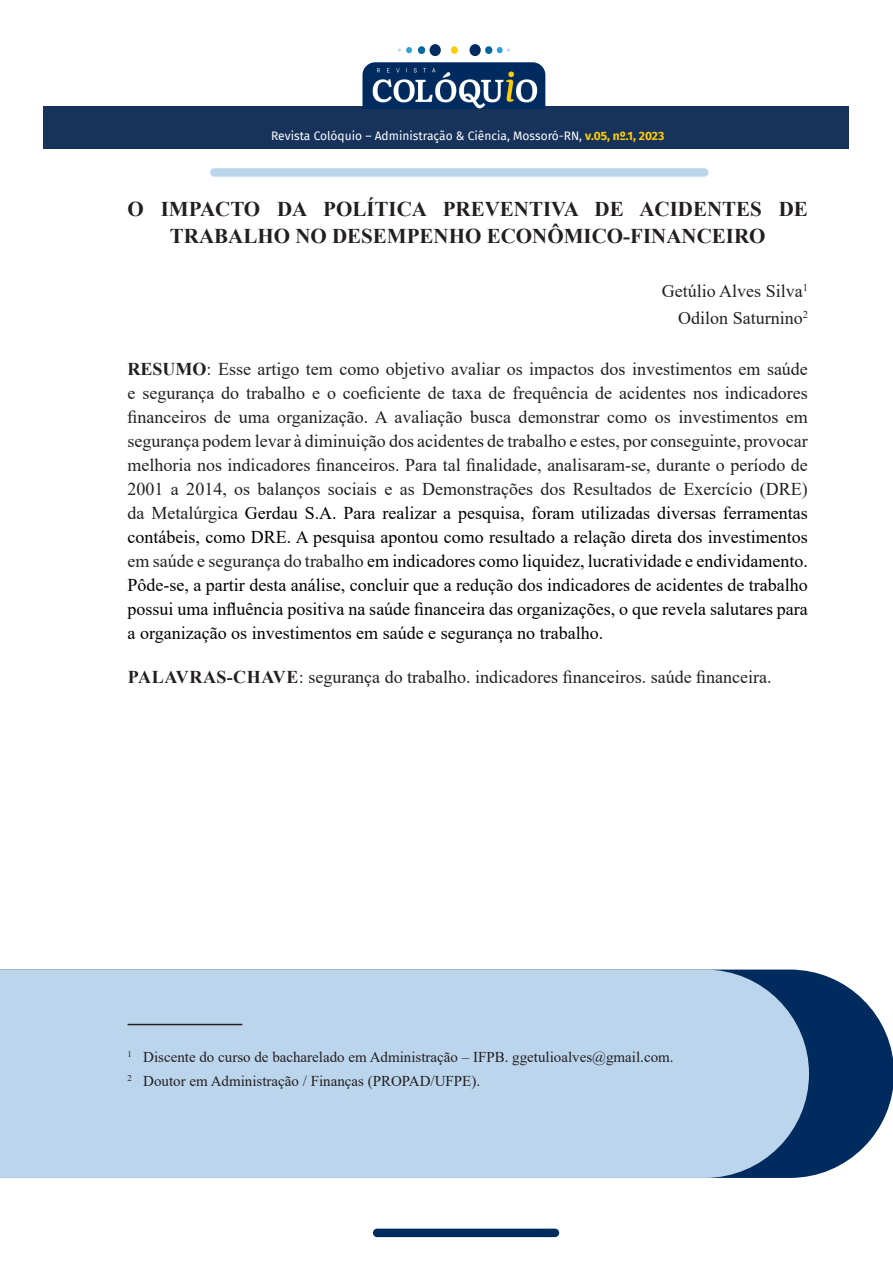
<style>
.page{position:relative;width:893px;height:1263px;background:#fff}
.page>*{position:absolute;margin:0;border:0;box-sizing:border-box;transform-origin:0 0}
.titulos{font:700 21px/27px "Times New Roman";color:#231f20;text-align:center}
.resumo{font:18px/24px "Times New Roman";color:#231f20;text-align:justify}
.palavras_chaves{font:18px "Times New Roman";color:#231f20}
.autores{font:18px "Times New Roman";color:#231f20}
.palavras_chaves-2{font:15px "Times New Roman";color:#231f20}
.t1{font:12px "Fira Sans";color:#fff}
.s1{font-weight:700;color:#ffcc03}
.s2{font-weight:700}
.s3{color:#000}
</style>
<div class="page">
<div style="left:44px;top:106px;width:805px;height:42px;background:#17335c"></div>
<img style="left:362px;top:62px;width:183px;height:47px">
<div style="left:451px;top:46px;width:7px;height:8px;background:#ffcc03;border-radius:50%"></div>
<div style="left:469px;top:44px;width:12px;height:12px;background:#002b5e;border-radius:50%"></div>
<div style="left:485px;top:46px;width:7px;height:8px;background:#0065a2;border-radius:50%"></div>
<svg style="left:497px;top:47px;width:13px;height:6px"></svg>
<svg style="left:398px;top:47px;width:14px;height:6px"></svg>
<div style="left:418px;top:46px;width:7px;height:8px;background:#0065a2;border-radius:50%"></div>
<div style="left:430px;top:44px;width:11px;height:12px;background:#002b5e;border-radius:50%"></div>
<div style="left:210px;top:168px;width:498px;height:9px;background:#bbd5ed;border-radius:4px"></div>
<div style="left:373px;top:1228px;width:186px;height:9px;background:#002b5e;border-radius:4px"></div>
<svg style="left:809px;top:971px;width:84px;height:205px;fill:#002b5e"></svg>
<div style="left:0;top:969px;width:809px;height:209px;background:#bbd5ed"></div>
<hr style="left:128px;top:1024px;width:114px;height:1px;background:#231f20">
<p class="t1" style="left:271px;top:126px;width:394px">Revista Colóquio – Administração &amp; Ciência, Mossoró-RN, <span class="s1">v.05, nº.1, 2023</span></p>
<p class="titulos" style="left:128px;top:195px;width:682px">O IMPACTO DA POLÍTICA PREVENTIVA DE ACIDENTES DE<br>TRABALHO NO DESEMPENHO ECONÔMICO-FINANCEIRO</p>
<p class="autores" style="left:662px;top:278px;width:148px">Getúlio Alves Silva<sup>1</sup></p>
<p class="autores" style="left:678px;top:305px;width:131px">Odilon Saturnino<sup>2</sup></p>
<p class="resumo" style="left:128px;top:356px;width:682px"><span class="s2">RESUMO</span>: Esse artigo tem como objetivo avaliar os impactos dos investimentos em saúde e segurança do trabalho e o coeficiente de taxa de frequência de acidentes nos indicadores financeiros de uma organização. A avaliação busca demonstrar como os investimentos em segurança podem levar à diminuição dos acidentes de trabalho e estes, por conseguinte, provocar melhoria nos indicadores financeiros. Para tal finalidade, analisaram-se, durante o período de 2001 a 2014, os balanços sociais e as Demonstrações dos Resultados de Exercício (DRE) da Metalúrgica <span class="s3">Gerdau S.A. Para realizar a pesquisa, foram utilizadas diversas ferramentas contábeis, como DRE. A pesquisa apontou como resultado a relação direta dos investimentos </span>em saúde e segurança do trabalho <span class="s3">em indicadores como liquidez, lucratividade e endividamento.<br>Pôde-se, a partir desta análise, concluir que a redução dos indicadores de acidentes de trabalho possui uma influência positiva na saúde financeira das organizações, o que revela salutares para a organização os investimentos em saúde e segurança no trabalho.</span></p>
<p class="palavras_chaves" style="left:128px;top:664px;width:645px"><span class="s2">PALAVRAS-CHAVE</span>: segurança do trabalho. indicadores financeiros. saúde financeira.</p>
<p class="palavras_chaves-2" style="left:128px;top:1047px;width:547px"><sup>1</sup> Discente do curso de bacharelado em Administração – IFPB. ggetulioalves@gmail.com.</p>
<p class="palavras_chaves-2" style="left:128px;top:1071px;width:354px"><sup>2</sup> Doutor em Administração / Finanças (PROPAD/UFPE).</p>
</div>
